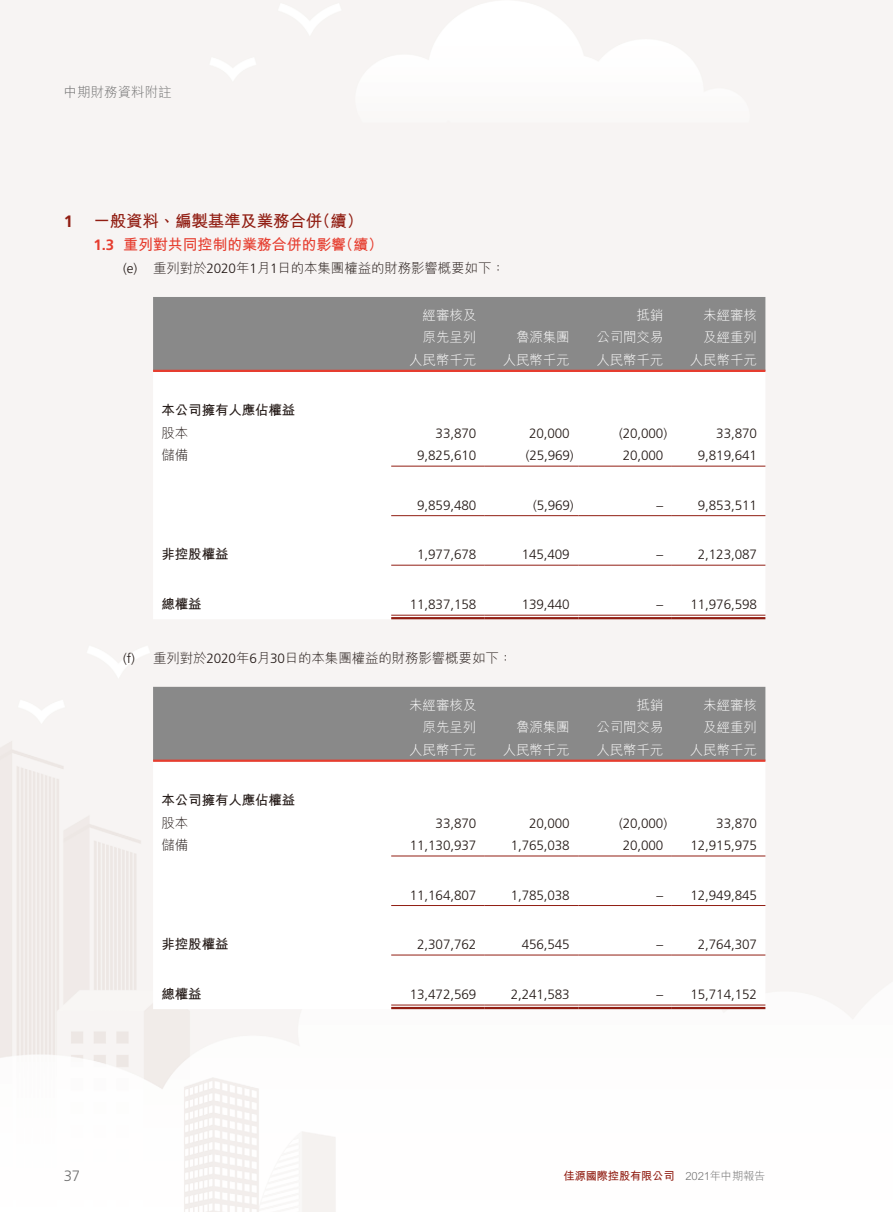
<style>
.page{position:relative;width:893px;height:1212px;background:#fff}
.page>*{position:absolute;margin:0;border:0;box-sizing:border-box;transform-origin:0 0}
.t1{font:16.5px "M Hei HK Bold E Ten B5 H";letter-spacing:-.01em;color:#911e13}
.t2{font:15px "M Hei HK Bold E Ten B5 H";letter-spacing:-.01em;color:#e63d2f}
.t3{font:300 15px "Frutiger LT Std";color:#717171}
.t4{font:300 13.5px "Frutiger LT Std";letter-spacing:-.01em;color:#231916}
.t5{font:13.5px/22.5px "M Hei HK Light E Ten B5 H";letter-spacing:-.01em;color:#fff}
.t6{font:13.5px "M Hei HK Light E Ten B5 H";letter-spacing:-.01em;color:#231916}
.t7{font:13.5px "M Hei HK Bold E Ten B5 H";letter-spacing:-.01em;color:#231916}
.t8{font:13.5px "M Hei HK Light E Ten B5 H";color:#717171}
.t9{font:11.25px "M Hei HK Bold E Ten B5 H";letter-spacing:-.015em;color:#911e13}
.s1{font-family:"Frutiger LT Std";font-weight:700}
.s2{font-family:"Frutiger LT Std";font-weight:300}
.s3{font-family:"M Hei HK Light E Ten B5 H";color:#717171}
</style>
<div class="page">
<img style="left:0;top:0;width:893px;height:1212px">
<div style="left:153px;top:297px;width:612px;height:73px;background:#898989"></div>
<svg style="left:153px;top:372px;width:612px;height:247px"></svg>
<hr style="left:153px;top:370px;width:612px;height:2px;background:#e63d2f">
<hr style="left:391px;top:466px;width:94px;height:1px;background:#911e13">
<hr style="left:485px;top:466px;width:93px;height:1px;background:#911e13">
<hr style="left:578px;top:466px;width:94px;height:1px;background:#911e13">
<hr style="left:672px;top:466px;width:93px;height:1px;background:#911e13">
<hr style="left:391px;top:515px;width:94px;height:1px;background:#911e13">
<hr style="left:485px;top:515px;width:93px;height:1px;background:#911e13">
<hr style="left:578px;top:515px;width:94px;height:1px;background:#911e13">
<hr style="left:672px;top:515px;width:93px;height:1px;background:#911e13">
<hr style="left:391px;top:565px;width:94px;height:1px;background:#911e13">
<hr style="left:485px;top:565px;width:93px;height:1px;background:#911e13">
<hr style="left:578px;top:565px;width:94px;height:1px;background:#911e13">
<hr style="left:672px;top:565px;width:93px;height:1px;background:#911e13">
<hr style="left:391px;top:615px;width:94px;height:1px;background:#911e13">
<hr style="left:391px;top:617px;width:94px;height:2px;background:#911e13">
<hr style="left:485px;top:615px;width:93px;height:1px;background:#911e13">
<hr style="left:485px;top:617px;width:93px;height:2px;background:#911e13">
<hr style="left:578px;top:615px;width:94px;height:1px;background:#911e13">
<hr style="left:578px;top:617px;width:94px;height:2px;background:#911e13">
<hr style="left:672px;top:615px;width:93px;height:1px;background:#911e13">
<hr style="left:672px;top:617px;width:93px;height:2px;background:#911e13">
<div style="left:153px;top:687px;width:612px;height:72px;background:#898989"></div>
<svg style="left:153px;top:762px;width:612px;height:247px"></svg>
<hr style="left:153px;top:759px;width:612px;height:3px;background:#e63d2f">
<hr style="left:391px;top:855px;width:94px;height:1px;background:#911e13">
<hr style="left:485px;top:855px;width:93px;height:1px;background:#911e13">
<hr style="left:578px;top:855px;width:94px;height:1px;background:#911e13">
<hr style="left:672px;top:855px;width:93px;height:1px;background:#911e13">
<hr style="left:391px;top:905px;width:94px;height:1px;background:#911e13">
<hr style="left:485px;top:905px;width:93px;height:1px;background:#911e13">
<hr style="left:578px;top:905px;width:94px;height:1px;background:#911e13">
<hr style="left:672px;top:905px;width:93px;height:1px;background:#911e13">
<hr style="left:391px;top:955px;width:94px;height:1px;background:#911e13">
<hr style="left:485px;top:955px;width:93px;height:1px;background:#911e13">
<hr style="left:578px;top:955px;width:94px;height:1px;background:#911e13">
<hr style="left:672px;top:955px;width:93px;height:1px;background:#911e13">
<hr style="left:391px;top:1005px;width:94px;height:1px;background:#911e13">
<hr style="left:391px;top:1007px;width:94px;height:2px;background:#911e13">
<hr style="left:485px;top:1005px;width:93px;height:1px;background:#911e13">
<hr style="left:485px;top:1007px;width:93px;height:2px;background:#911e13">
<hr style="left:578px;top:1005px;width:94px;height:1px;background:#911e13">
<hr style="left:578px;top:1007px;width:94px;height:2px;background:#911e13">
<hr style="left:672px;top:1005px;width:93px;height:1px;background:#911e13">
<hr style="left:672px;top:1007px;width:93px;height:2px;background:#911e13">
<p class="t8" style="left:64px;top:87px;width:109px">中期財務資料附註</p>
<p class="t1" style="left:64px;top:215px;width:301px"><span class="s1">1</span> 一般資料、編製基準及業務合併（續）</p>
<p class="t2" style="left:94px;top:239px;width:291px"><span class="s1">1.3</span> 重列對共同控制的業務合併的影響（續）</p>
<p class="t6" style="left:123px;top:263px;width:383px"><span class="s2">(e)</span> 重列對於<span class="s2">2020</span>年<span class="s2">1</span>月<span class="s2">1</span>日的本集團權益的財務影響概要如下：</p>
<p class="t5" style="left:423px;top:305px;width:55px">經審核及原先呈列</p>
<p class="t5" style="left:516px;top:328px;width:55px">魯源集團</p>
<p class="t5" style="left:596px;top:305px;width:68px;text-align:right">抵銷<br>公司間交易</p>
<p class="t5" style="left:703px;top:305px;width:55px">未經審核及經重列</p>
<p class="t5" style="left:409px;top:350px;width:68px">人民幣千元</p>
<p class="t5" style="left:503px;top:350px;width:68px">人民幣千元</p>
<p class="t5" style="left:596px;top:350px;width:68px">人民幣千元</p>
<p class="t5" style="left:690px;top:350px;width:68px">人民幣千元</p>
<p class="t7" style="left:162px;top:405px;width:135px">本公司擁有人應佔權益</p>
<p class="t6" style="left:162px;top:428px;width:28px">股本</p>
<p class="t4" style="left:436px;top:426px;width:42px">33,870</p>
<p class="t4" style="left:529px;top:426px;width:42px">20,000</p>
<p class="t4" style="left:619px;top:426px;width:49px">(20,000)</p>
<p class="t4" style="left:716px;top:426px;width:42px">33,870</p>
<p class="t6" style="left:162px;top:450px;width:28px">儲備</p>
<p class="t4" style="left:417px;top:449px;width:60px">9,825,610</p>
<p class="t4" style="left:526px;top:449px;width:49px">(25,969)</p>
<p class="t4" style="left:623px;top:449px;width:42px">20,000</p>
<p class="t4" style="left:698px;top:449px;width:60px">9,819,641</p>
<p class="t4" style="left:417px;top:498px;width:60px">9,859,480</p>
<p class="t4" style="left:533px;top:498px;width:42px">(5,969)</p>
<p class="t4" style="left:657px;top:498px;width:8px">–</p>
<p class="t4" style="left:698px;top:498px;width:60px">9,853,511</p>
<p class="t7" style="left:162px;top:549px;width:68px">非控股權益</p>
<p class="t4" style="left:417px;top:548px;width:60px">1,977,678</p>
<p class="t4" style="left:522px;top:548px;width:49px">145,409</p>
<p class="t4" style="left:657px;top:548px;width:8px">–</p>
<p class="t4" style="left:698px;top:548px;width:60px">2,123,087</p>
<p class="t7" style="left:162px;top:599px;width:42px">總權益</p>
<p class="t4" style="left:410px;top:598px;width:68px">11,837,158</p>
<p class="t4" style="left:522px;top:598px;width:49px">139,440</p>
<p class="t4" style="left:657px;top:598px;width:102px">– 11,976,598</p>
<p class="t6" style="left:123px;top:652px;width:390px"><span class="s2">(f)</span> 重列對於<span class="s2">2020</span>年<span class="s2">6</span>月<span class="s2">30</span>日的本集團權益的財務影響概要如下：</p>
<p class="t5" style="left:409px;top:695px;width:68px;text-align:right">未經審核及原先呈列</p>
<p class="t5" style="left:516px;top:718px;width:55px">魯源集團</p>
<p class="t5" style="left:596px;top:695px;width:68px;text-align:right">抵銷<br>公司間交易</p>
<p class="t5" style="left:703px;top:695px;width:55px">未經審核及經重列</p>
<p class="t5" style="left:409px;top:740px;width:68px">人民幣千元</p>
<p class="t5" style="left:503px;top:740px;width:68px">人民幣千元</p>
<p class="t5" style="left:596px;top:740px;width:68px">人民幣千元</p>
<p class="t5" style="left:690px;top:740px;width:68px">人民幣千元</p>
<p class="t7" style="left:162px;top:795px;width:135px">本公司擁有人應佔權益</p>
<p class="t6" style="left:162px;top:817px;width:28px">股本</p>
<p class="t4" style="left:436px;top:816px;width:42px">33,870</p>
<p class="t4" style="left:529px;top:816px;width:42px">20,000</p>
<p class="t4" style="left:619px;top:816px;width:49px">(20,000)</p>
<p class="t4" style="left:716px;top:816px;width:42px">33,870</p>
<p class="t6" style="left:162px;top:840px;width:28px">儲備</p>
<p class="t4" style="left:410px;top:839px;width:68px">11,130,937</p>
<p class="t4" style="left:511px;top:839px;width:60px">1,765,038</p>
<p class="t4" style="left:623px;top:839px;width:42px">20,000</p>
<p class="t4" style="left:691px;top:839px;width:68px">12,915,975</p>
<p class="t4" style="left:410px;top:888px;width:68px">11,164,807</p>
<p class="t4" style="left:511px;top:888px;width:60px">1,785,038</p>
<p class="t4" style="left:657px;top:888px;width:102px">– 12,949,845</p>
<p class="t7" style="left:162px;top:939px;width:68px">非控股權益</p>
<p class="t4" style="left:417px;top:938px;width:60px">2,307,762</p>
<p class="t4" style="left:522px;top:938px;width:49px">456,545</p>
<p class="t4" style="left:657px;top:938px;width:8px">–</p>
<p class="t4" style="left:698px;top:938px;width:60px">2,764,307</p>
<p class="t7" style="left:162px;top:988px;width:42px">總權益</p>
<p class="t4" style="left:410px;top:987px;width:68px">13,472,569</p>
<p class="t4" style="left:511px;top:987px;width:60px">2,241,583</p>
<p class="t4" style="left:657px;top:987px;width:102px">– 15,714,152</p>
<p class="t3" style="left:64px;top:1168px;width:18px">37</p>
<p class="t9" style="left:564px;top:1172px;width:203px">佳源國際控股有限公司 <span class="s3">2021年中期報告</span></p>
</div>
